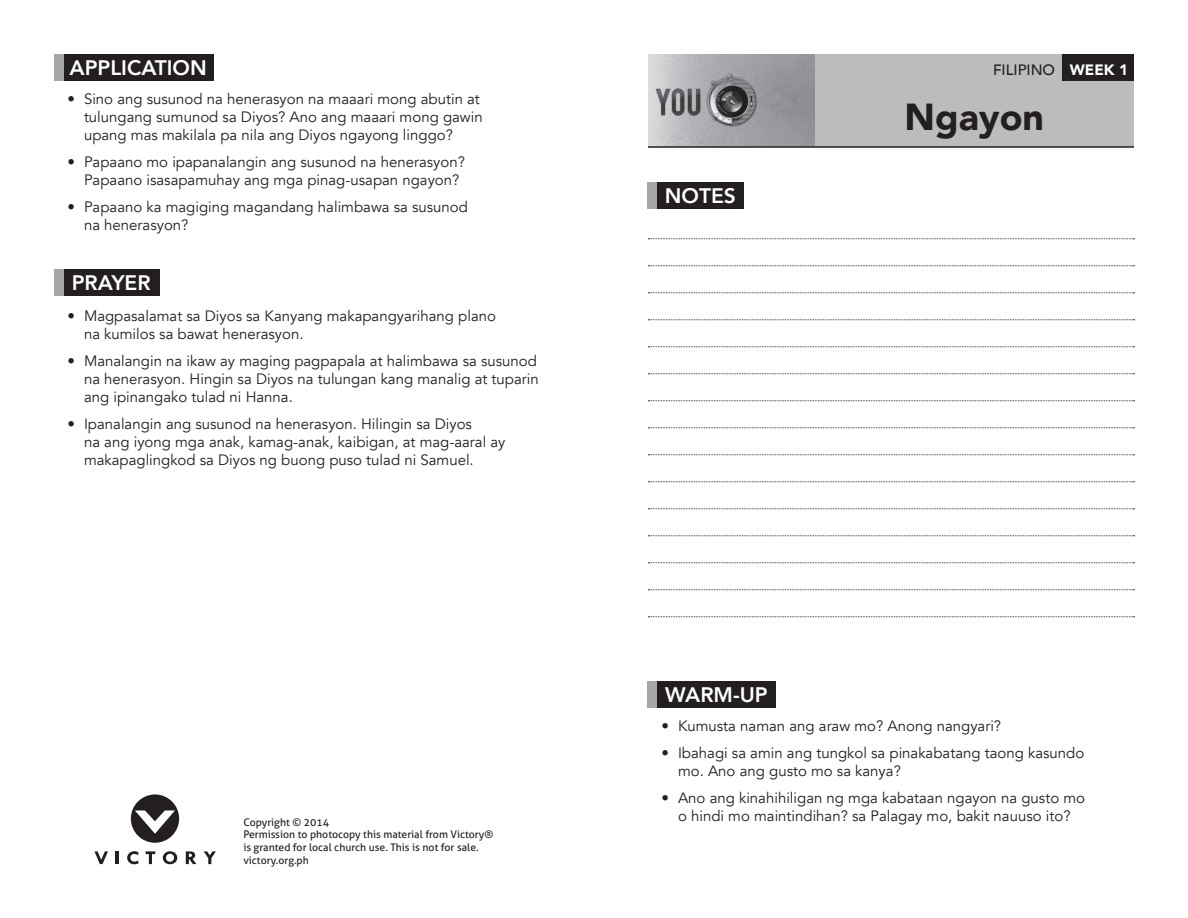
<style>
.page{position:relative;width:1188px;height:918px;background:#fff}
.page>*{position:absolute;margin:0;border:0;box-sizing:border-box;transform-origin:0 0}
.t1{font:900 37.5px "Avenir";color:#231f20}
.t2{font:800 21px "Avenir";color:#fff}
.t3{font:15px/18px "Avenir";color:#231f20}
.t4{font:500 15px "Avenir";color:#231f20}
.t5{font:900 15px "Avenir";color:#fff}
.t6{font:10.5px/12.6px "Aller";color:#231f20}
</style>
<div class="page">
<div style="left:815px;top:54px;width:319px;height:93px;background:#bdbcbc"></div>
<div style="left:1063px;top:54px;width:71px;height:27px;background:#231f20"></div>
<svg style="left:131px;top:794px;width:48px;height:49px"></svg>
<svg style="left:94px;top:851px;width:14px;height:13px"></svg>
<svg style="left:116px;top:851px;width:3px;height:13px"></svg>
<svg style="left:127px;top:851px;width:11px;height:13px"></svg>
<svg style="left:146px;top:851px;width:9px;height:13px"></svg>
<svg style="left:163px;top:851px;width:14px;height:13px"></svg>
<svg style="left:186px;top:851px;width:10px;height:13px"></svg>
<svg style="left:204px;top:851px;width:12px;height:13px"></svg>
<svg style="left:648px;top:238px;width:487px;height:1px"></svg>
<svg style="left:648px;top:265px;width:487px;height:1px"></svg>
<svg style="left:648px;top:292px;width:487px;height:1px"></svg>
<svg style="left:648px;top:319px;width:487px;height:1px"></svg>
<svg style="left:648px;top:346px;width:487px;height:1px"></svg>
<svg style="left:648px;top:373px;width:487px;height:1px"></svg>
<svg style="left:648px;top:400px;width:487px;height:1px"></svg>
<svg style="left:648px;top:427px;width:487px;height:1px"></svg>
<svg style="left:648px;top:454px;width:487px;height:1px"></svg>
<svg style="left:648px;top:481px;width:487px;height:1px"></svg>
<svg style="left:648px;top:508px;width:487px;height:1px"></svg>
<svg style="left:648px;top:535px;width:487px;height:1px"></svg>
<svg style="left:648px;top:562px;width:487px;height:1px"></svg>
<svg style="left:648px;top:589px;width:487px;height:1px"></svg>
<svg style="left:648px;top:616px;width:487px;height:1px"></svg>
<img style="left:648px;top:54px;width:167px;height:92px">
<hr style="left:648px;top:146px;width:486px;height:2px;background:#231f20">
<div style="left:647px;top:182px;width:97px;height:27px;background:#231f20"></div>
<div style="left:647px;top:681px;width:129px;height:27px;background:#231f20"></div>
<div style="left:647px;top:182px;width:10px;height:27px;background:#a7a5a5"></div>
<div style="left:647px;top:681px;width:10px;height:27px;background:#a7a5a5"></div>
<div style="left:54px;top:54px;width:159px;height:27px;background:#231f20"></div>
<div style="left:54px;top:269px;width:105px;height:27px;background:#231f20"></div>
<div style="left:54px;top:54px;width:9px;height:27px;background:#a7a5a5"></div>
<div style="left:54px;top:269px;width:9px;height:27px;background:#a7a5a5"></div>
<h2 class="t2" style="left:70px;top:49px;width:139px">APPLICATION</h2>
<p class="t3" style="left:84px;top:90px;width:400px;text-indent:-16px">• Sino ang susunod na henerasyon na maaari mong abutin at tulungang sumunod sa Diyos? Ano ang maaari mong gawin upang mas makilala pa nila ang Diyos ngayong linggo?</p>
<p class="t3" style="left:84px;top:153px;width:383px;text-indent:-16px">• Papaano mo ipapanalangin ang susunod na henerasyon?<br>Papaano isasapamuhay ang mga pinag-usapan ngayon?</p>
<p class="t3" style="left:84px;top:198px;width:386px;text-indent:-16px">• Papaano ka magiging magandang halimbawa sa susunod na henerasyon?</p>
<h2 class="t2" style="left:72px;top:264px;width:80px">PRAYER</h2>
<p class="t3" style="left:84px;top:307px;width:414px;text-indent:-16px">• Magpasalamat sa Diyos sa Kanyang makapangyarihang plano na kumilos sa bawat henerasyon.</p>
<p class="t3" style="left:84px;top:352px;width:456px;text-indent:-16px">• Manalangin na ikaw ay maging pagpapala at halimbawa sa susunod na henerasyon. Hingin sa Diyos na tulungan kang manalig at tuparin ang ipinangako tulad ni Hanna.</p>
<p class="t3" style="left:84px;top:415px;width:423px;text-indent:-16px">• Ipanalangin ang susunod na henerasyon. Hilingin sa Diyos<br>na ang iyong mga anak, kamag-anak, kaibigan, at mag-aaral ay makapaglingkod sa Diyos ng buong puso tulad ni Samuel.</p>
<p class="t6" style="left:243px;top:816px;width:251px">Copyright © 2014<br>Permission to photocopy this material from Victory® is granted for local church use. This is not for sale. victory.org.ph</p>
<h2 class="t2" style="left:665px;top:177px;width:73px">NOTES</h2>
<p class="t4" style="left:993px;top:56px;width:64px">FILIPINO</p>
<h1 class="t1" style="left:905px;top:85px;width:141px">Ngayon</h1>
<p class="t5" style="left:1070px;top:57px;width:60px">week 1</p>
<h2 class="t2" style="left:665px;top:675px;width:104px">WARM-UP</h2>
<p class="t3" style="left:662px;top:717px;width:341px">• Kumusta naman ang araw mo? Anong nangyari?</p>
<p class="t3" style="left:678px;top:744px;width:408px;text-indent:-16px">• Ibahagi sa amin ang tungkol sa pinakabatang taong kasundo mo. Ano ang gusto mo sa kanya?</p>
<p class="t3" style="left:662px;top:789px;width:425px;text-align:center">• Ano ang kinahihiligan ng mga kabataan ngayon na gusto mo o hindi mo maintindihan? sa Palagay mo, bakit nauuso ito?</p>
</div>
